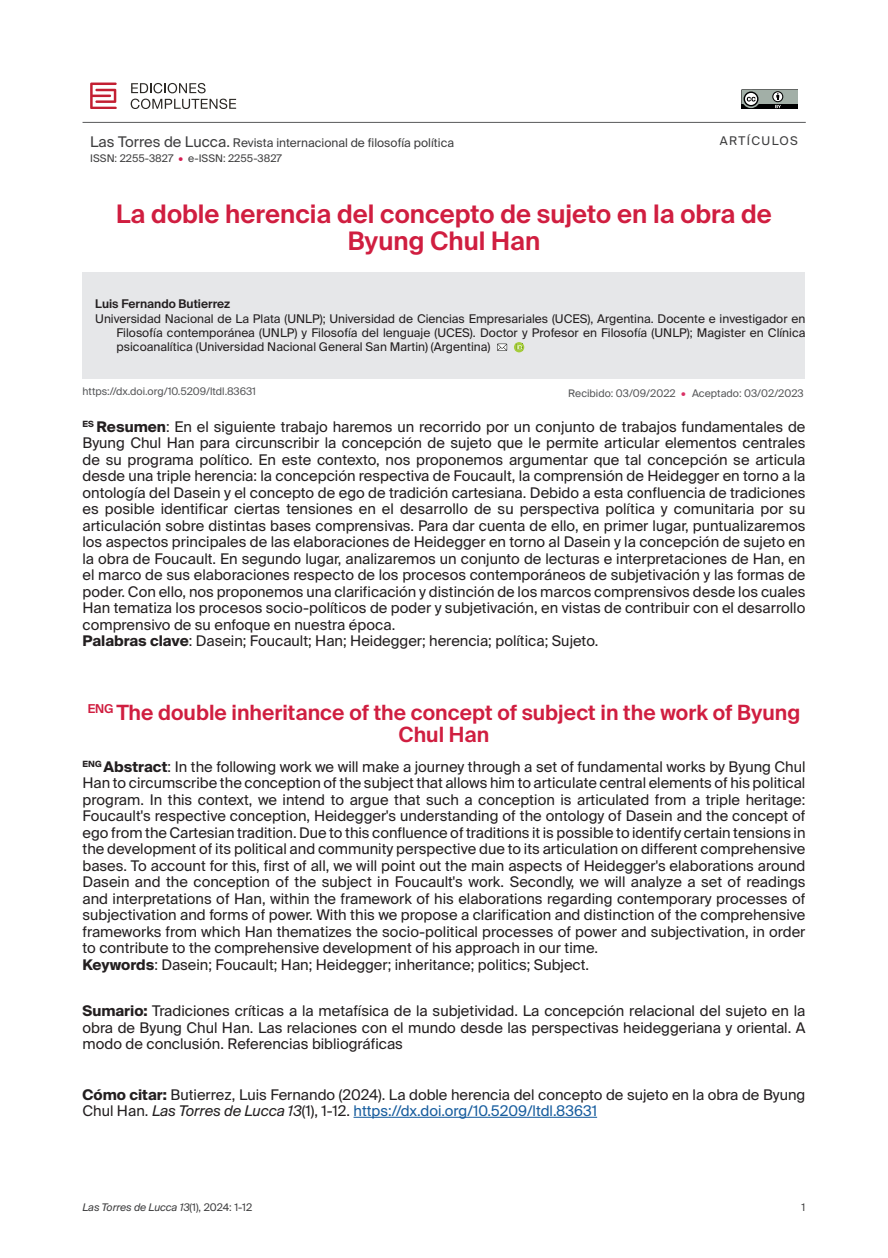
<style>
.page{position:relative;width:888px;height:1258px;background:#fff}
.page>*{position:absolute;margin:0;border:0;box-sizing:border-box;transform-origin:0 0}
.t1{font:600 25.5px/27px "Suisse Intl";color:#d01e40;text-align:center}
.t2{font:600 21px/22.5px "Suisse Intl";color:#d01e40;text-align:center}
.t3{font:14.7px/16.5px "Suisse Intl";color:#231f20}
.t4{font:12px/14.2px "Suisse Intl";color:#231f20;text-align:justify}
.t5{font:12px "Suisse Intl";color:#3e3e3f}
.t6{font:600 12px "Suisse Intl";color:#231f20}
.t7{font:12px "Suisse Intl";letter-spacing:.12em;color:#3e3e3f}
.t8{font:10.5px "Suisse Intl";color:#57585a}
.t9{font:10.5px "Suisse Intl";color:#3e3e3f}
.t10{font:italic 10.5px "Suisse Intl";color:#3e3e3f}
.s1{font-size:14.7px}
.s2{color:#d51c51}
.s3{font-style:inherit}
.s4{color:#d93165}
.s5{font-weight:700}
.s6{font-style:italic}
.s7{color:#175d9e}
.s8{font-style:normal}
</style>
<div class="page">
<svg style="left:741px;top:89px;width:57px;height:20px"></svg>
<svg style="left:90px;top:83px;width:27px;height:26px"></svg>
<svg style="left:131px;top:83px;width:75px;height:10px"></svg>
<svg style="left:131px;top:99px;width:105px;height:10px"></svg>
<hr style="left:83px;top:122px;width:723px;height:1px;background:#57585a">
<div style="left:83px;top:272px;width:722px;height:106px;background:#e6e7e9"></div>
<hr style="left:353px;top:1117px;width:244px;height:1px;background:#175d9e">
<svg style="left:497px;top:344px;width:10px;height:7px"></svg>
<svg style="left:514px;top:342px;width:10px;height:10px"></svg>
<p class="t5" style="left:90px;top:136px;width:365px"><span class="s1">Las Torres de Lucca.</span> Revista internacional de filosofía política</p>
<p class="t9" style="left:90px;top:152px;width:193px">ISSN: 2255-3827 <span class="s2">•</span> e-ISSN: 2255-3827</p>
<p class="t7" style="left:720px;top:134px;width:80px">ARTÍCULOS</p>
<h1 class="t1" style="left:116px;top:201px;width:657px">La doble herencia del concepto de sujeto en la obra de<br>Byung Chul Han</h1>
<p class="t6" style="left:95px;top:297px;width:136px">Luis Fernando Butierrez</p>
<p class="t4" style="left:117px;top:311px;width:690px;text-indent:-21px">Universidad Nacional de La Plata (UNLP); Universidad de Ciencias Empresariales (UCES), Argentina. Docente e investigador en Filosofía contemporánea (UNLP) y Filosofía del lenguaje (UCES). Doctor y Profesor en Filosofía (UNLP); Magister en Clínica psicoanalítica (Universidad Nacional General San Martin) (Argentina)</p>
<p class="t8" style="left:83px;top:385px;width:175px">https://dx.doi.org/10.5209/ltdl.83631</p>
<p class="t8" style="left:568px;top:387px;width:237px"><span class="s3">Recibido: 03/</span>09/2022 <span class="s4">•</span> Aceptado: 03/02/2023</p>
<p class="t3" style="left:83px;top:418px;width:724px"><sup>ES</sup> <span class="s5">Resumen</span>: En el siguiente trabajo haremos un recorrido por un conjunto de trabajos fundamentales de Byung Chul Han para circunscribir la concepción de sujeto que le permite articular elementos centrales de su programa político. En este contexto, nos proponemos argumentar que tal concepción se articula desde una triple herencia: la concepción respectiva de Foucault, la comprensión de Heidegger en torno a la ontología del Dasein y el concepto de ego de tradición cartesiana. Debido a esta confluencia de tradiciones es posible identificar ciertas tensiones en el desarrollo de su perspectiva política y comunitaria por su articulación sobre distintas bases comprensivas. Para dar cuenta de ello, en primer lugar, puntualizaremos los aspectos principales de las elaboraciones de Heidegger en torno al Dasein y la concepción de sujeto en la obra de Foucault. En segundo lugar, analizaremos un conjunto de lecturas e interpretaciones de Han, en el marco de sus elaboraciones respecto de los procesos contemporáneos de subjetivación y las formas de poder. Con ello, nos proponemos una clarificación y distinción de los marcos comprensivos desde los cuales Han tematiza los procesos socio-políticos de poder y subjetivación, en vistas de contribuir con el desarrollo comprensivo de su enfoque en nuestra época.<br><span class="s5">Palabras clave</span>: Dasein; Foucault; Han; Heidegger; herencia; política; Sujeto.</p>
<h2 class="t2" style="left:88px;top:701px;width:714px"><sup>ENG</sup> The double inheritance of the concept of subject in the work of Byung<br>Chul Han</h2>
<p class="t3" style="left:83px;top:758px;width:724px"><sup>ENG</sup> <span class="s5">Abstract</span>: In the following work we will make a journey through a set of fundamental works by Byung Chul Han to circumscribe the conception of the subject that allows him to articulate central elements of his political program. In this context, we intend to argue that such a conception is articulated from a triple heritage:<br>Foucault's respective conception, Heidegger's understanding of the ontology of Dasein and the concept of ego from the Cartesian tradition. Due to this confluence of traditions it is possible to identify certain tensions in the development of its political and community perspective due to its articulation on different comprehensive bases. To account for this, first of all, we will point out the main aspects of Heidegger's elaborations around Dasein and the conception of the subject in Foucault's work. Secondly, we will analyze a set of readings and interpretations of Han, within the framework of his elaborations regarding contemporary processes of subjectivation and forms of power. With this we propose a clarification and distinction of the comprehensive frameworks from which Han thematizes the socio-political processes of power and subjectivation, in order to contribute to the comprehensive development of his approach in our time.<br><span class="s5">Keywords</span>: Dasein; Foucault; Han; Heidegger; inheritance; politics; Subject.</p>
<p class="t3" style="left:83px;top:1003px;width:724px;text-align:justify"><span class="s5">Sumario:</span> Tradiciones críticas a la metafísica de la subjetividad. La concepción relacional del sujeto en la obra de Byung Chul Han. Las relaciones con el mundo desde las perspectivas heideggeriana y oriental. A modo de conclusión. Referencias bibliográficas</p>
<p class="t3" style="left:83px;top:1086px;width:724px"><span class="s5">Cómo citar:</span> Butierrez, Luis Fernando (2024). La doble herencia del concepto de sujeto en la obra de Byung<br>Chul Han. <span class="s6">Las Torres de Lucca 13</span>(1), 1-12. <span class="s7">https://dx.doi.org/10.5209/ltdl.83631</span></p>
<p class="t10" style="left:83px;top:1201px;width:171px">Las Torres de Lucca 13<span class="s8">(1), 2024: 1-12</span></p>
<p class="t9" style="left:801px;top:1201px;width:5px">1</p>
</div>
